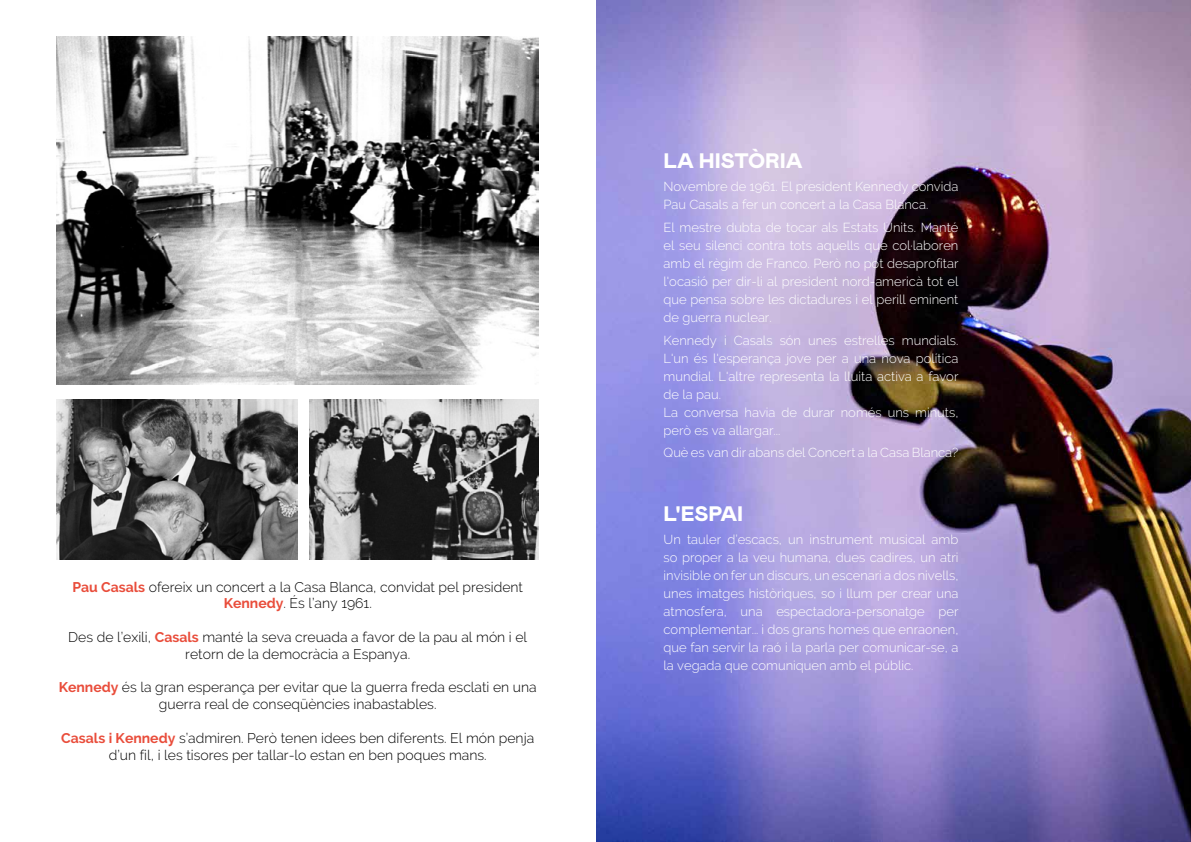
<style>
.page{position:relative;width:1191px;height:842px;background:#fff}
.page>*{position:absolute;margin:0;border:0;box-sizing:border-box;transform-origin:0 0}
.t1{font:900 21px "Mabry Pro";color:#fff}
.t2{font:300 14px/16.8px "Raleway";color:#000;text-align:center}
.t3{font:300 13px/18px "Raleway";color:#fff}
.s1{font-weight:700;color:#e94d3b}
</style>
<div class="page">
<img style="left:596px;top:0;width:595px;height:842px">
<img style="left:57px;top:399px;width:241px;height:160px">
<img style="left:309px;top:399px;width:230px;height:160px">
<img style="left:57px;top:36px;width:482px;height:349px">
<p class="t2" style="left:72px;top:578px;width:452px"><span class="s1">Pau Casals</span> ofereix un concert a la Casa Blanca, convidat pel president<br><span class="s1">Kennedy</span>. És l’any 1961.</p>
<p class="t2" style="left:68px;top:628px;width:460px">Des de l’exili, <span class="s1">Casals</span> manté la seva creuada a favor de la pau al món i el retorn de la democràcia a Espanya.</p>
<p class="t2" style="left:59px;top:679px;width:479px"><span class="s1">Kennedy</span> és la gran esperança per evitar que la guerra freda esclati en una guerra real de conseqüències inabastables.</p>
<p class="t2" style="left:61px;top:729px;width:474px"><span class="s1">Casals i Kennedy</span> s’admiren. Però tenen idees ben diferents. El món penja d’un fil, i les tisores per tallar-lo estan en ben poques mans.</p>
<h1 class="t1" style="left:663px;top:146px;width:141px">LA HISTÒRIA</h1>
<p class="t3" style="left:663px;top:178px;width:296px">Novembre de 1961. El president Kennedy convida<br>Pau Casals a fer un concert a la Casa Blanca.</p>
<p class="t3" style="left:663px;top:219px;width:296px;text-align:justify">El mestre dubta de tocar als Estats Units. Manté el seu silenci contra tots aquells que col·laboren amb el règim de Franco. Però no pot desaprofitar l'ocasió per dir-li al president nord-americà tot el que pensa sobre les dictadures i el perill eminent de guerra nuclear.</p>
<p class="t3" style="left:663px;top:332px;width:296px">Kennedy i Casals són unes estrelles mundials.<br>L'un és l'esperança jove per a una nova política mundial. L'altre representa la lluita activa a favor de la pau.<br>La conversa havia de durar només uns minuts, però es va allargar...</p>
<p class="t3" style="left:663px;top:444px;width:296px">Què es van dir abans del Concert a la Casa Blanca?</p>
<h1 class="t1" style="left:663px;top:499px;width:81px">L'ESPAI</h1>
<p class="t3" style="left:663px;top:531px;width:296px;text-align:justify">Un tauler d’escacs, un instrument musical amb so proper a la veu humana, dues cadires, un atri invisible on fer un discurs, un escenari a dos nivells, unes imatges històriques, so i llum per crear una atmosfera, una espectadora-personatge per complementar... i dos grans homes que enraonen, que fan servir la raó i la parla per comunicar-se, a la vegada que comuniquen amb el públic.</p>
</div>
